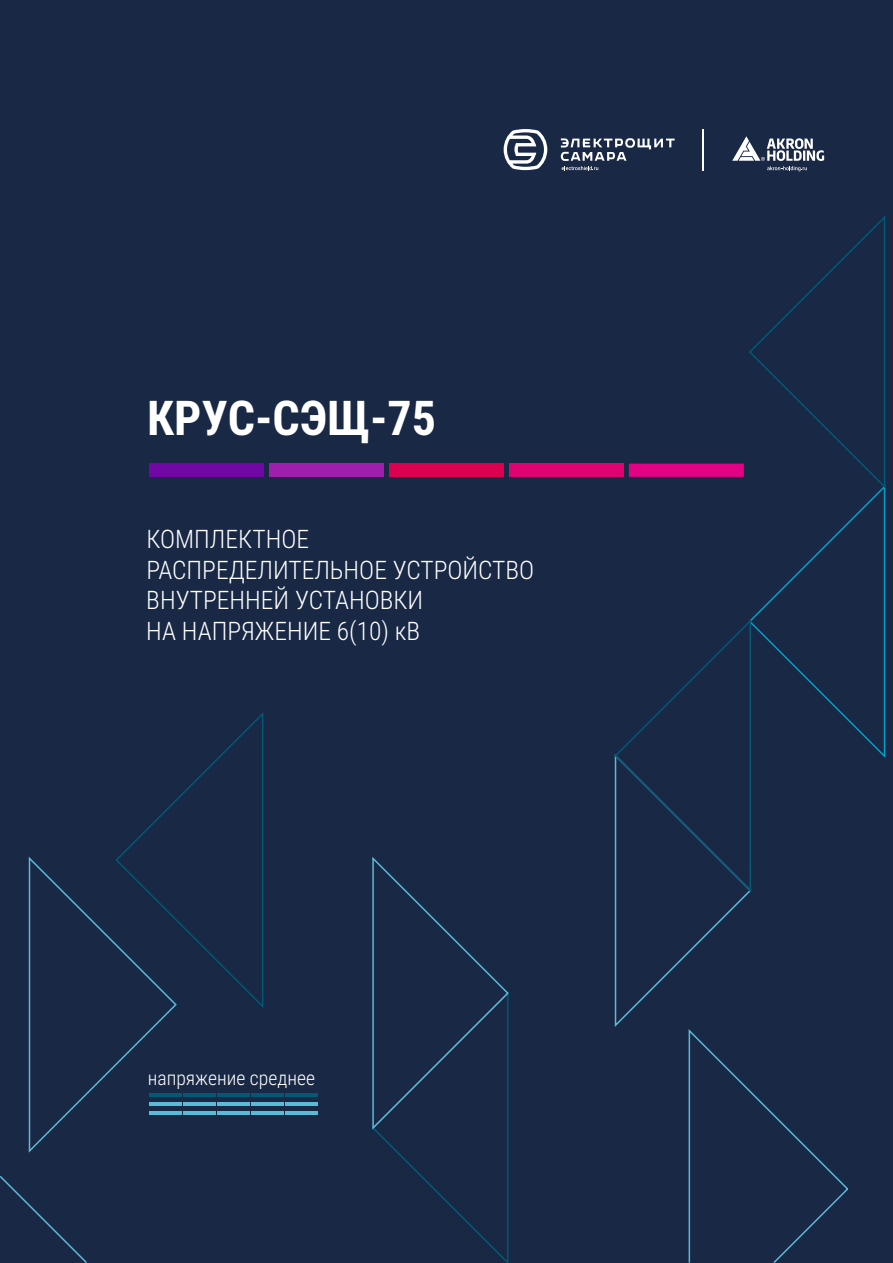
<style>
.page{position:relative;width:893px;height:1263px;background:#fff}
.page>*{position:absolute;margin:0;border:0;box-sizing:border-box;transform-origin:0 0}
.t1{font:700 48px "Roboto Condensed";color:#fff}
.t2{font:300 25.5px/30.6px "Roboto Condensed";color:#fff}
.t3{font:300 19.65px "Roboto Condensed";color:#fff}
</style>
<div class="page">
<div style="left:0;top:0;width:893px;height:1262px;background:#192845"></div>
<div style="left:149px;top:464px;width:115px;height:13px;background:#7108a6"></div>
<div style="left:269px;top:464px;width:115px;height:13px;background:#9f1eab"></div>
<div style="left:389px;top:464px;width:115px;height:13px;background:#dc0051"></div>
<div style="left:509px;top:464px;width:115px;height:13px;background:#de0370"></div>
<svg style="left:0;top:856px;width:850px;height:407px"></svg>
<svg style="left:114px;top:712px;width:150px;height:298px"></svg>
<svg style="left:613px;top:216px;width:273px;height:813px"></svg>
<svg style="left:371px;top:856px;width:139px;height:407px"></svg>
<svg style="left:504px;top:129px;width:43px;height:41px"></svg>
<hr style="left:703px;top:129px;width:1px;height:41px;background:#fff">
<svg style="left:732px;top:136px;width:92px;height:35px"></svg>
<svg style="left:561px;top:138px;width:114px;height:32px"></svg>
<h1 class="t1" style="left:147px;top:399px;width:291px">КРУC-СЭЩ-75</h1>
<p class="t2" style="left:146px;top:526px;width:389px">КОМПЛЕКТНОЕ<br>РАСПРЕДЕЛИТЕЛЬНОЕ УСТРОЙСТВО<br>ВНУТРЕННЕЙ УСТАНОВКИ<br>НА НАПРЯЖЕНИЕ 6(10) кВ</p>
<p class="t3" style="left:148px;top:1070px;width:169px">напряжение среднее</p>
</div>
